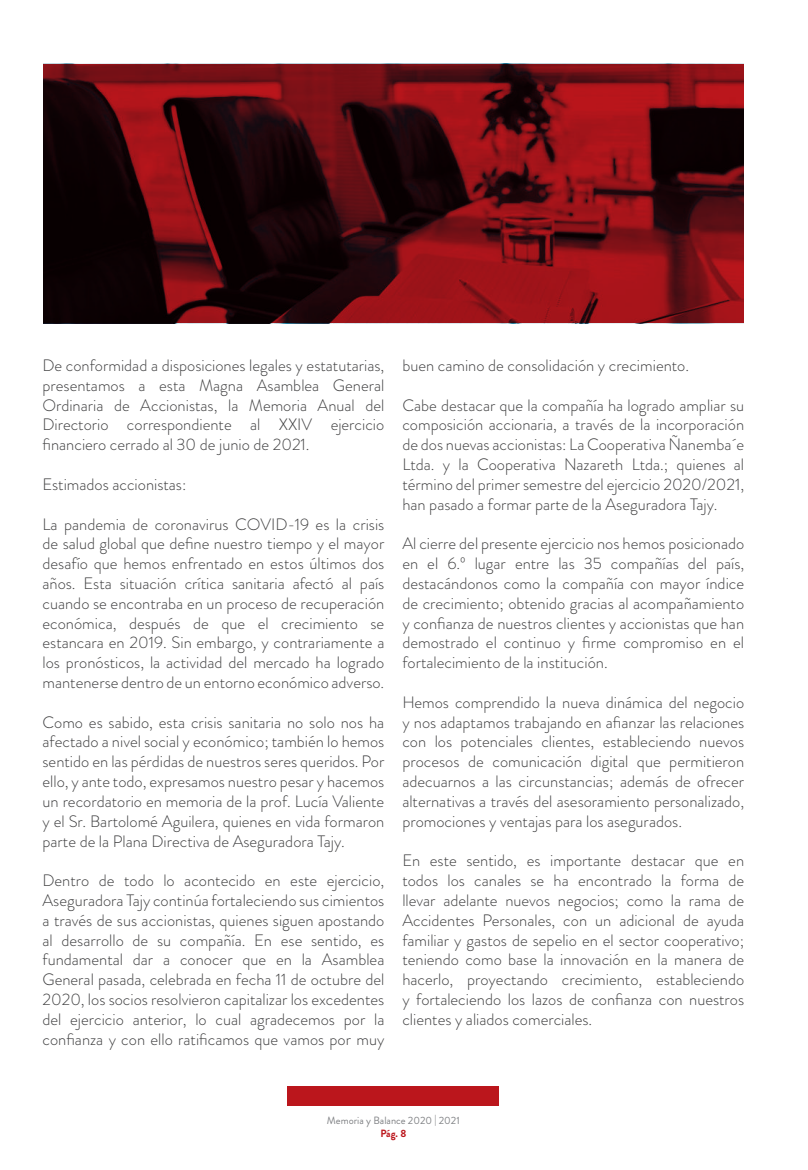
<style>
.page{position:relative;width:808px;height:1170px;background:#fff}
.page>*{position:absolute;margin:0;border:0;box-sizing:border-box;transform-origin:0 0}
.t1{font:300 16.5px/19.8px "Brandon Grotesque";color:#3e3e3f;text-align:justify}
.t2{font:10.5px "Brandon Grotesque";color:#808285}
.t3{font:700 10.5px "Brandon Grotesque";color:#bb161c}
</style>
<div class="page">
<div style="left:288px;top:1086px;width:211px;height:20px;background:#bb161c"></div>
<svg style="left:43px;top:64px;width:700px;height:259px;background:#550b0f"></svg>
<p class="t1" style="left:43px;top:355px;width:343px">De conformidad a disposiciones legales y estatutarias, presentamos a esta Magna Asamblea General Ordinaria de Accionistas, la Memoria Anual del Directorio correspondiente al XXIV ejercicio financiero cerrado al 30 de junio de 2021.</p>
<p class="t1" style="left:43px;top:474px;width:145px">Estimados accionistas:</p>
<p class="t1" style="left:43px;top:514px;width:343px">La pandemia de coronavirus COVID-19 es la crisis de salud global que define nuestro tiempo y el mayor desafío que hemos enfrentado en estos últimos dos años. Esta situación crítica sanitaria afectó al país cuando se encontraba en un proceso de recuperación económica, después de que el crecimiento se estancara en 2019. Sin embargo, y contrariamente a los pronósticos, la actividad del mercado ha logrado mantenerse dentro de un entorno económico adverso.</p>
<p class="t1" style="left:43px;top:712px;width:343px">Como es sabido, esta crisis sanitaria no solo nos ha afectado a nivel social y económico; también lo hemos sentido en las pérdidas de nuestros seres queridos. Por ello, y ante todo, expresamos nuestro pesar y hacemos un recordatorio en memoria de la prof. Lucía Valiente y el Sr. Bartolomé Aguilera, quienes en vida formaron parte de la Plana Directiva de Aseguradora Tajy.</p>
<p class="t1" style="left:43px;top:870px;width:343px">Dentro de todo lo acontecido en este ejercicio, Aseguradora Tajy continúa fortaleciendo sus cimientos a través de sus accionistas, quienes siguen apostando al desarrollo de su compañía. En ese sentido, es fundamental dar a conocer que en la Asamblea General pasada, celebrada en fecha 11 de octubre del 2020, los socios resolvieron capitalizar los excedentes del ejercicio anterior, lo cual agradecemos por la confianza y con ello ratificamos que vamos por muy</p>
<p class="t1" style="left:402px;top:355px;width:288px">buen camino de consolidación y crecimiento.</p>
<p class="t1" style="left:402px;top:395px;width:343px">Cabe destacar que la compañía ha logrado ampliar su composición accionaria, a través de la incorporación de dos nuevas accionistas: La Cooperativa Ñanemba´e Ltda. y la Cooperativa Nazareth Ltda.; quienes al término del primer semestre del ejercicio 2020/2021, han pasado a formar parte de la Aseguradora Tajy.</p>
<p class="t1" style="left:402px;top:533px;width:343px">Al cierre del presente ejercicio nos hemos posicionado en el 6.º lugar entre las 35 compañías del país, destacándonos como la compañía con mayor índice de crecimiento; obtenido gracias al acompañamiento y confianza de nuestros clientes y accionistas que han demostrado el continuo y firme compromiso en el fortalecimiento de la institución.</p>
<p class="t1" style="left:402px;top:692px;width:343px">Hemos comprendido la nueva dinámica del negocio y nos adaptamos trabajando en afianzar las relaciones con los potenciales clientes, estableciendo nuevos procesos de comunicación digital que permitieron adecuarnos a las circunstancias; además de ofrecer alternativas a través del asesoramiento personalizado, promociones y ventajas para los asegurados.</p>
<p class="t1" style="left:402px;top:850px;width:343px">En este sentido, es importante destacar que en todos los canales se ha encontrado la forma de llevar adelante nuevos negocios; como la rama de Accidentes Personales, con un adicional de ayuda familiar y gastos de sepelio en el sector cooperativo; teniendo como base la innovación en la manera de hacerlo, proyectando crecimiento, estableciendo y fortaleciendo los lazos de confianza con nuestros clientes y aliados comerciales.</p>
<p class="t2" style="left:327px;top:1113px;width:134px">Memoria y Balance 2020 | 2021</p>
<p class="t3" style="left:380px;top:1125px;width:27px">Pág. 8</p>
</div>
